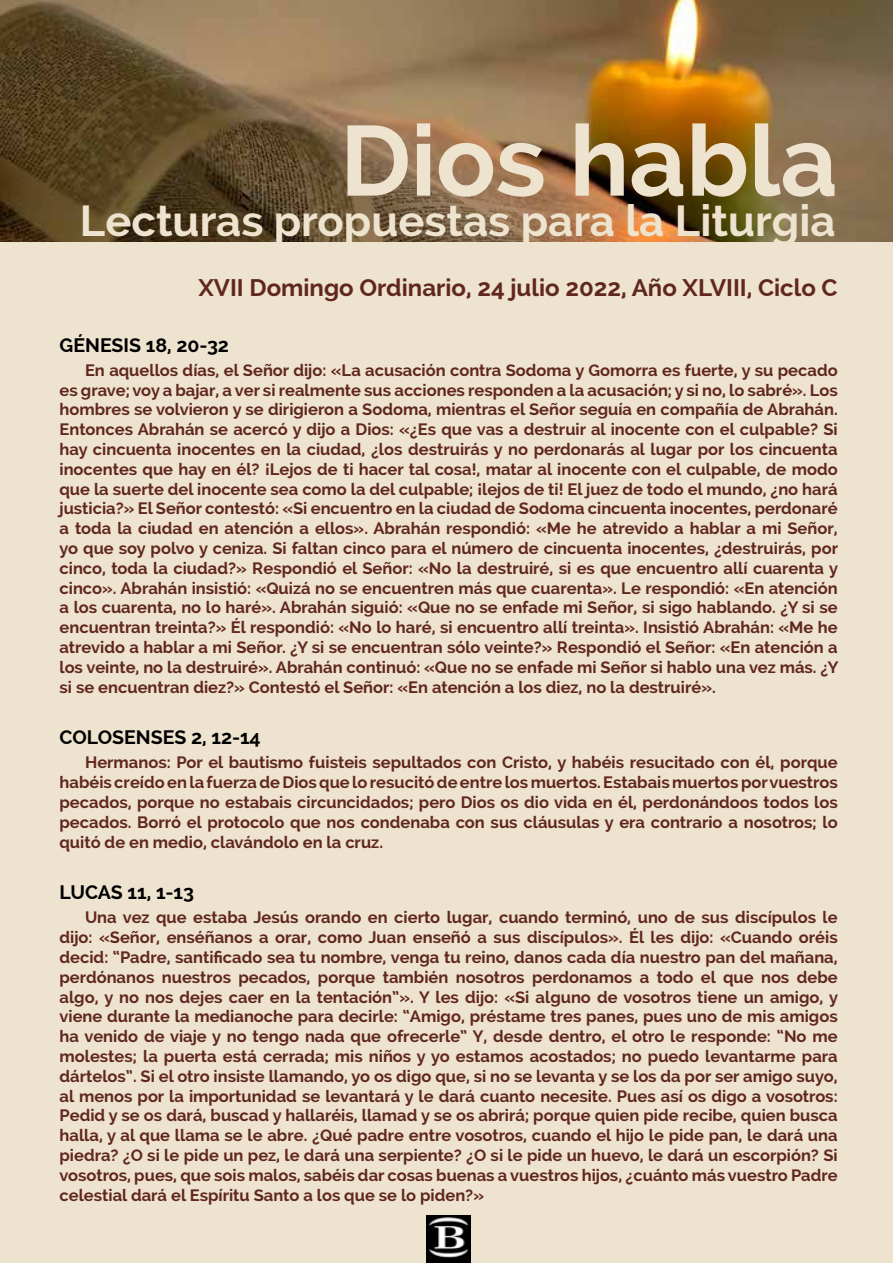
<style>
.page{position:relative;width:893px;height:1263px;background:#fff}
.page>*{position:absolute;margin:0;border:0;box-sizing:border-box;transform-origin:0 0}
.t1{font:700 99px "Raleway";color:#ede3cf}
.t2{font:700 43.5px "Raleway";color:#ede3cf}
.t3{font:700 24px "Raleway";color:#60261f}
.t4{font:700 19.5px "Raleway";color:#000}
.t5{font:700 16.5px/19.8px "Raleway";color:#60261f;text-align:justify}
</style>
<div class="page">
<img style="left:0;top:0;width:893px;height:243px">
<div style="left:0;top:243px;width:893px;height:1020px;background:#ede3cf"></div>
<img style="left:427px;top:1216px;width:44px;height:47px">
<h1 class="t1" style="left:340px;top:104px;width:499px">Dios habla</h1>
<h2 class="t2" style="left:80px;top:196px;width:757px">Lecturas propuestas para la Liturgia</h2>
<h3 class="t3" style="left:198px;top:274px;width:641px">XVII Domingo Ordinario, 24 julio 2022, Año XLVIII, Ciclo C</h3>
<p class="t4" style="left:60px;top:334px;width:171px">GÉNESIS 18, 20-32</p>
<p class="t5" style="left:60px;top:360px;width:780px;text-indent:26px">En aquellos días, el Señor dijo: «La acusación contra Sodoma y Gomorra es fuerte, y su pecado es grave; voy a bajar, a ver si realmente sus acciones responden a la acusación; y si no, lo sabré». Los hombres se volvieron y se dirigieron a Sodoma, mientras el Señor seguía en compañía de Abrahán.<br>Entonces Abrahán se acercó y dijo a Dios: «¿Es que vas a destruir al inocente con el culpable? Si hay cincuenta inocentes en la ciudad, ¿los destruirás y no perdonarás al lugar por los cincuenta inocentes que hay en él? ¡Lejos de ti hacer tal cosa!, matar al inocente con el culpable, de modo que la suerte del inocente sea como la del culpable; ¡lejos de ti! El juez de todo el mundo, ¿no hará justicia?» El Señor contestó: «Si encuentro en la ciudad de Sodoma cincuenta inocentes, perdonaré a toda la ciudad en atención a ellos». Abrahán respondió: «Me he atrevido a hablar a mi Señor, yo que soy polvo y ceniza. Si faltan cinco para el número de cincuenta inocentes, ¿destruirás, por cinco, toda la ciudad?» Respondió el Señor: «No la destruiré, si es que encuentro allí cuarenta y cinco». Abrahán insistió: «Quizá no se encuentren más que cuarenta». Le respondió: «En atención a los cuarenta, no lo haré». Abrahán siguió: «Que no se enfade mi Señor, si sigo hablando. ¿Y si se encuentran treinta?» Él respondió: «No lo haré, si encuentro allí treinta». Insistió Abrahán: «Me he atrevido a hablar a mi Señor. ¿Y si se encuentran sólo veinte?» Respondió el Señor: «En atención a los veinte, no la destruiré». Abrahán continuó: «Que no se enfade mi Señor si hablo una vez más. ¿Y si se encuentran diez?» Contestó el Señor: «En atención a los diez, no la destruiré».</p>
<p class="t4" style="left:60px;top:726px;width:203px">COLOSENSES 2, 12-14</p>
<p class="t5" style="left:60px;top:753px;width:780px;text-indent:26px">Hermanos: Por el bautismo fuisteis sepultados con Cristo, y habéis resucitado con él, porque habéis creído en la fuerza de Dios que lo resucitó de entre los muertos. Estabais muertos por vuestros pecados, porque no estabais circuncidados; pero Dios os dio vida en él, perdonándoos todos los pecados. Borró el protocolo que nos condenaba con sus cláusulas y era contrario a nosotros; lo quitó de en medio, clavándolo en la cruz.</p>
<p class="t4" style="left:60px;top:881px;width:136px">LUCAS 11, 1-13</p>
<p class="t5" style="left:60px;top:908px;width:780px;text-indent:26px">Una vez que estaba Jesús orando en cierto lugar, cuando terminó, uno de sus discípulos le dijo: «Señor, enséñanos a orar, como Juan enseñó a sus discípulos». Él les dijo: «Cuando oréis decid: “Padre, santificado sea tu nombre, venga tu reino, danos cada día nuestro pan del mañana, perdónanos nuestros pecados, porque también nosotros perdonamos a todo el que nos debe algo, y no nos dejes caer en la tentación”». Y les dijo: «Si alguno de vosotros tiene un amigo, y viene durante la medianoche para decirle: “Amigo, préstame tres panes, pues uno de mis amigos ha venido de viaje y no tengo nada que ofrecerle” Y, desde dentro, el otro le responde: “No me molestes; la puerta está cerrada; mis niños y yo estamos acostados; no puedo levantarme para dártelos”. Si el otro insiste llamando, yo os digo que, si no se levanta y se los da por ser amigo suyo, al menos por la importunidad se levantará y le dará cuanto necesite. Pues así os digo a vosotros:<br>Pedid y se os dará, buscad y hallaréis, llamad y se os abrirá; porque quien pide recibe, quien busca halla, y al que llama se le abre. ¿Qué padre entre vosotros, cuando el hijo le pide pan, le dará una piedra? ¿O si le pide un pez, le dará una serpiente? ¿O si le pide un huevo, le dará un escorpión? Si vosotros, pues, que sois malos, sabéis dar cosas buenas a vuestros hijos, ¿cuánto más vuestro Padre celestial dará el Espíritu Santo a los que se lo piden?»</p>
</div>
